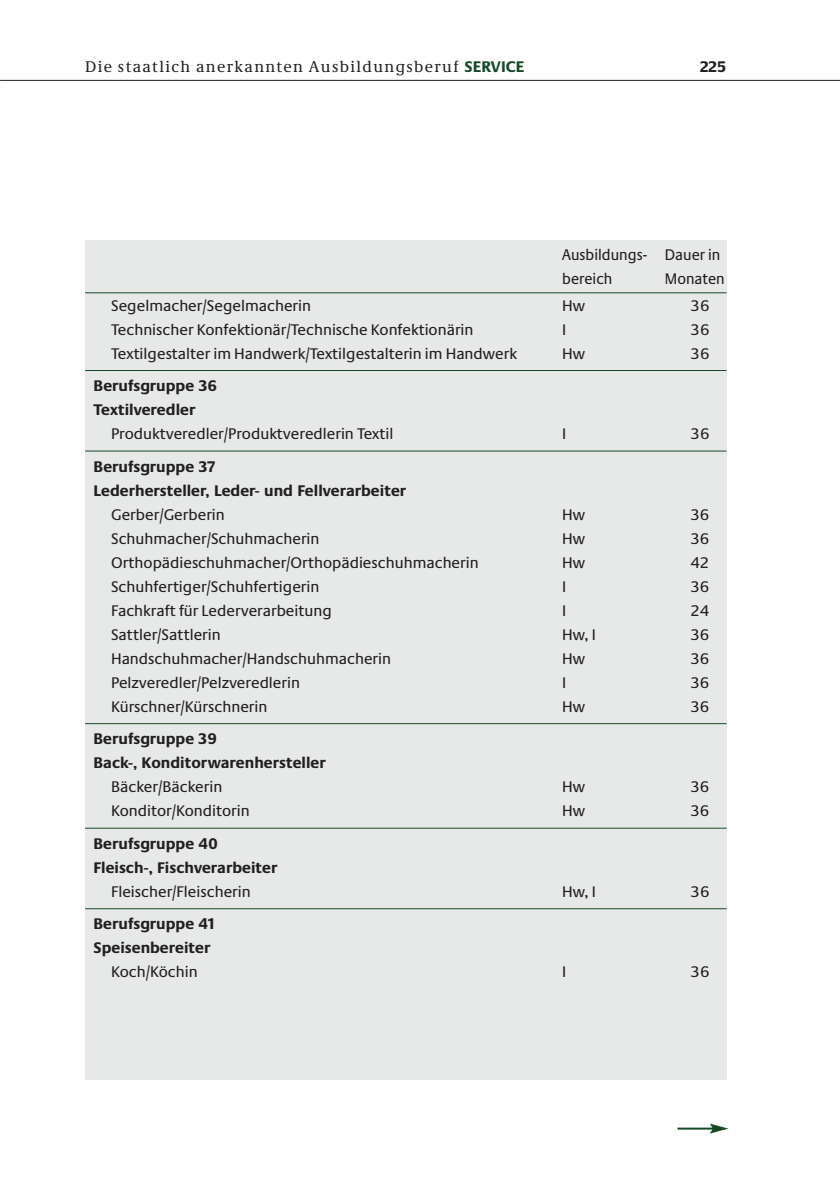
<style>
.page{position:relative;width:840px;height:1191px;background:#fff}
.page>*{position:absolute;margin:0;border:0;box-sizing:border-box;transform-origin:0 0}
.t1{font:16px "Neue Praxis";color:#231f20}
.t2{font:700 16px/24px "Neue Praxis";color:#231f20}
.t3{font:16px "Neue Demos";letter-spacing:.085em;color:#231f20}
.t4{font:16px "Neue Praxis Tab";color:#231f20}
.t5{font:16px/24px "Neue Praxis";color:#231f20;scale:.95 1}
.s1{font-family:"Neue Praxis";font-weight:700;color:#174927}
</style>
<div class="page">
<div style="left:85px;top:240px;width:641px;height:840px;background:#e7e8e8"></div>
<hr style="left:0;top:80px;width:839px;height:1px;background:#231f20">
<hr style="left:85px;top:292px;width:641px;height:1px;background:#174927">
<hr style="left:85px;top:723px;width:641px;height:1px;background:#174927">
<hr style="left:85px;top:827px;width:641px;height:1px;background:#174927">
<hr style="left:85px;top:370px;width:641px;height:1px;background:#174927">
<hr style="left:85px;top:450px;width:641px;height:1px;background:#174927">
<hr style="left:85px;top:908px;width:641px;height:1px;background:#174927">
<hr style="left:677px;top:1127px;width:36px;height:2px;background:#174927">
<svg style="left:709px;top:1123px;width:19px;height:10px"></svg>
<p class="t3" style="left:85px;top:60px;width:440px">Die staatlich anerkannten Ausbildungsberuf <span class="s1">SERVICE</span></p>
<p class="t2" style="left:699px;top:56px;width:28px">225</p>
<p class="t5" style="left:562px;top:243px;width:91px">Ausbildungs&shy;bereich</p>
<p class="t5" style="left:664px;top:243px;width:64px">Dauer in<br>Monaten</p>
<p class="t1" style="left:111px;top:299px;width:201px">Segelmacher/Segelmacherin</p>
<p class="t1" style="left:562px;top:299px;width:24px">Hw</p>
<p class="t4" style="left:690px;top:295px;width:20px">36</p>
<p class="t1" style="left:111px;top:323px;width:364px">Technischer Konfektionär/Technische Konfektionärin</p>
<p class="t1" style="left:562px;top:323px;width:6px">I</p>
<p class="t4" style="left:690px;top:319px;width:20px">36</p>
<p class="t1" style="left:111px;top:347px;width:407px">Textilgestalter im Handwerk/Textilgestalterin im Handwerk</p>
<p class="t1" style="left:562px;top:347px;width:24px">Hw</p>
<p class="t4" style="left:690px;top:343px;width:20px">36</p>
<p class="t2" style="left:94px;top:375px;width:125px">Berufsgruppe 36<br>Textilveredler</p>
<p class="t1" style="left:111px;top:427px;width:284px">Produktveredler/Produktveredlerin Textil</p>
<p class="t1" style="left:562px;top:427px;width:6px">I</p>
<p class="t4" style="left:690px;top:424px;width:20px">36</p>
<p class="t2" style="left:94px;top:455px;width:314px">Berufsgruppe 37<br>Lederhersteller, Leder- und Fellverarbeiter</p>
<p class="t1" style="left:111px;top:508px;width:115px">Gerber/Gerberin</p>
<p class="t1" style="left:562px;top:508px;width:24px">Hw</p>
<p class="t4" style="left:690px;top:505px;width:20px">36</p>
<p class="t1" style="left:111px;top:532px;width:210px">Schuhmacher/Schuhmacherin</p>
<p class="t1" style="left:562px;top:532px;width:24px">Hw</p>
<p class="t4" style="left:690px;top:529px;width:20px">36</p>
<p class="t1" style="left:111px;top:556px;width:369px">Orthopädieschuhmacher/Orthopädieschuhmacherin</p>
<p class="t1" style="left:562px;top:556px;width:24px">Hw</p>
<p class="t4" style="left:690px;top:553px;width:20px">42</p>
<p class="t1" style="left:111px;top:580px;width:210px">Schuhfertiger/Schuhfertigerin</p>
<p class="t1" style="left:562px;top:580px;width:6px">I</p>
<p class="t4" style="left:690px;top:577px;width:20px">36</p>
<p class="t1" style="left:111px;top:604px;width:222px">Fachkraft für Lederverarbeitung</p>
<p class="t1" style="left:562px;top:604px;width:6px">I</p>
<p class="t4" style="left:690px;top:601px;width:20px">24</p>
<p class="t1" style="left:111px;top:628px;width:111px">Sattler/Sattlerin</p>
<p class="t1" style="left:562px;top:628px;width:35px">Hw, I</p>
<p class="t4" style="left:690px;top:625px;width:20px">36</p>
<p class="t1" style="left:111px;top:652px;width:281px">Handschuhmacher/Handschuhmacherin</p>
<p class="t1" style="left:562px;top:652px;width:24px">Hw</p>
<p class="t4" style="left:690px;top:649px;width:20px">36</p>
<p class="t1" style="left:111px;top:676px;width:190px">Pelzveredler/Pelzveredlerin</p>
<p class="t1" style="left:562px;top:676px;width:6px">I</p>
<p class="t4" style="left:690px;top:673px;width:20px">36</p>
<p class="t1" style="left:111px;top:700px;width:158px">Kürschner/Kürschnerin</p>
<p class="t1" style="left:562px;top:700px;width:24px">Hw</p>
<p class="t4" style="left:690px;top:697px;width:20px">36</p>
<p class="t2" style="left:93px;top:728px;width:233px">Berufsgruppe 39<br>Back-, Konditorwarenhersteller</p>
<p class="t1" style="left:111px;top:781px;width:113px">Bäcker/Bäckerin</p>
<p class="t1" style="left:562px;top:781px;width:24px">Hw</p>
<p class="t4" style="left:690px;top:777px;width:20px">36</p>
<p class="t1" style="left:111px;top:805px;width:140px">Konditor/Konditorin</p>
<p class="t1" style="left:562px;top:805px;width:24px">Hw</p>
<p class="t4" style="left:690px;top:801px;width:20px">36</p>
<p class="t2" style="left:93px;top:832px;width:185px">Berufsgruppe 40<br>Fleisch-, Fischverarbeiter</p>
<p class="t1" style="left:111px;top:885px;width:141px">Fleischer/Fleischerin</p>
<p class="t1" style="left:562px;top:885px;width:35px">Hw, I</p>
<p class="t4" style="left:690px;top:881px;width:20px">36</p>
<p class="t2" style="left:93px;top:913px;width:122px">Berufsgruppe 41<br>Speisenbereiter</p>
<p class="t1" style="left:111px;top:966px;width:88px">Koch/Köchin</p>
<p class="t1" style="left:562px;top:966px;width:6px">I</p>
<p class="t4" style="left:690px;top:962px;width:20px">36</p>
</div>
